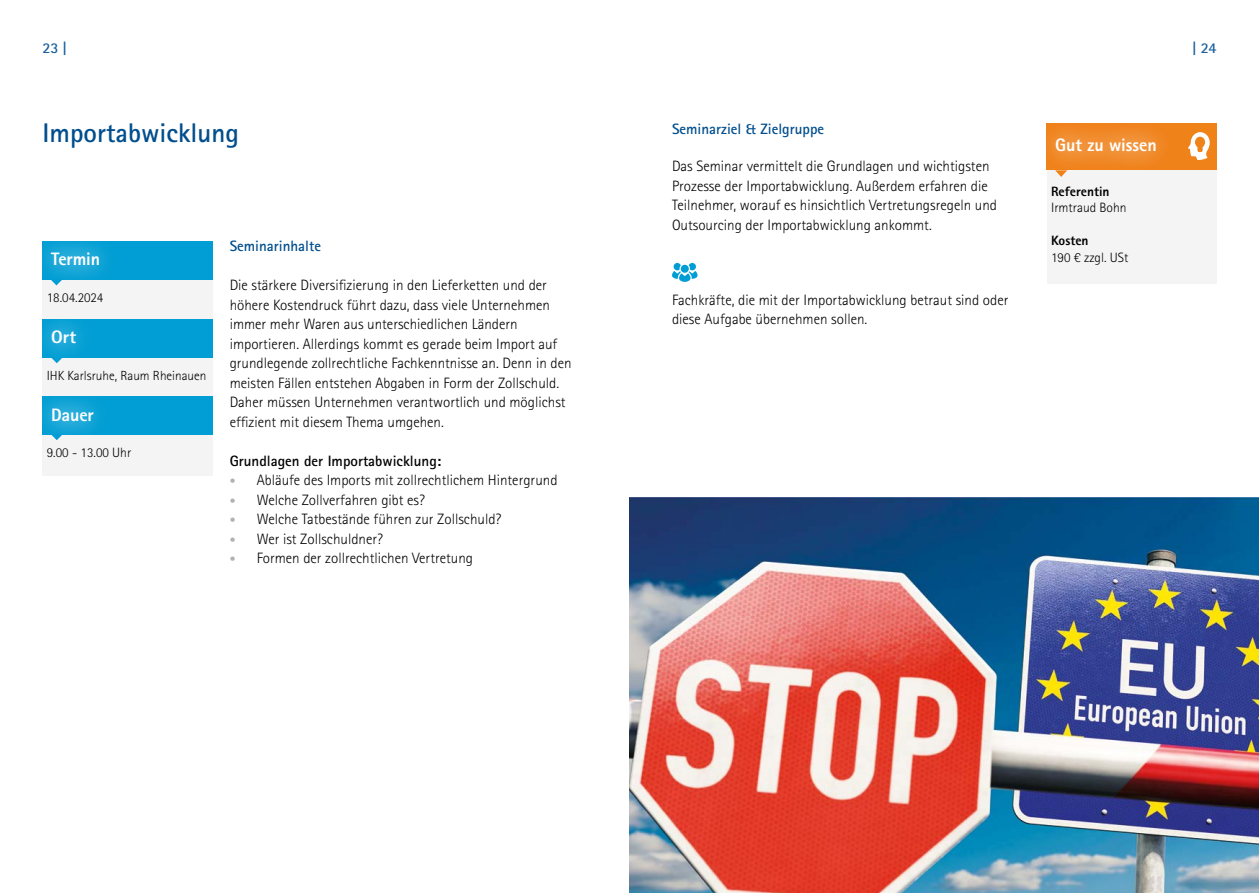
<style>
.page{position:relative;width:1259px;height:893px;background:#fff}
.page>*{position:absolute;margin:0;border:0;box-sizing:border-box;transform-origin:0 0}
.t1{font:700 27px "Rotis Sans Serif Std";color:#004e8d}
.t2{font:800 18px "Rotis Sans Serif Std";letter-spacing:-.005em;color:#fff}
.t3{font:300 15px/19.5px "Rotis Sans Serif Std";color:#000}
.t4{font:700 15px "Rotis Sans Serif Std";color:#004e8d}
.t5{font:700 15px "Rotis Sans Serif Std";color:#000}
.t6{font:700 15px "Rotis Sans Serif Std";color:#1b609c}
.t7{font:300 13.5px "Rotis Sans Serif Std";color:#000}
.t8{font:800 13.5px "Rotis Sans Serif Std";color:#000}
.t9{font:300 13.2px "Rotis Sans Serif Std";color:#000}
.s1{font-size:12px;color:#b3b2b2}
</style>
<div class="page">
<svg style="left:672px;top:263px;width:25px;height:19px"></svg>
<div style="left:681px;top:265px;width:8px;height:8px;background:#009ed4;border-radius:50%"></div>
<div style="left:1047px;top:170px;width:169px;height:113px;background:#f4f4f4"></div>
<div style="left:43px;top:278px;width:170px;height:42px;background:#f4f4f4"></div>
<div style="left:43px;top:355px;width:170px;height:43px;background:#f4f4f4"></div>
<div style="left:43px;top:433px;width:170px;height:42px;background:#f4f4f4"></div>
<img style="left:629px;top:497px;width:630px;height:396px">
<div style="left:1046px;top:123px;width:170px;height:47px;background:#f0821a"></div>
<div style="left:1030px;top:113px;width:151px;height:66px;background:#fff"></div>
<div style="left:1037px;top:120px;width:137px;height:50px;background:#fff;opacity:.75"></div>
<svg style="left:1055px;top:170px;width:12px;height:7px"></svg>
<svg style="left:1188px;top:132px;width:21px;height:28px"></svg>
<div style="left:43px;top:241px;width:170px;height:38px;background:#009ed4"></div>
<div style="left:27px;top:227px;width:98px;height:66px;background:#fff"></div>
<div style="left:35px;top:234px;width:83px;height:50px;background:#fff;opacity:.75"></div>
<svg style="left:50px;top:279px;width:12px;height:6px"></svg>
<div style="left:43px;top:319px;width:170px;height:38px;background:#009ed4"></div>
<div style="left:26px;top:305px;width:75px;height:65px;background:#fff;opacity:.35"></div>
<div style="left:33px;top:312px;width:61px;height:50px;background:#fff;opacity:.75"></div>
<svg style="left:51px;top:357px;width:12px;height:6px"></svg>
<div style="left:43px;top:396px;width:170px;height:38px;background:#009ed4"></div>
<div style="left:25px;top:383px;width:93px;height:66px;background:#fff;opacity:.35"></div>
<div style="left:33px;top:390px;width:78px;height:50px;background:#fff;opacity:.75"></div>
<svg style="left:51px;top:434px;width:12px;height:6px"></svg>
<p class="t6" style="left:43px;top:38px;width:26px">23 |</p>
<p class="t6" style="left:1192px;top:38px;width:25px">| 24</p>
<h1 class="t1" style="left:43px;top:116px;width:198px">Importabwicklung</h1>
<p class="t2" style="left:51px;top:248px;width:51px">Termin</p>
<p class="t7" style="left:47px;top:290px;width:58px">18.04.2024</p>
<p class="t2" style="left:51px;top:326px;width:27px">Ort</p>
<p class="t9" style="left:47px;top:368px;width:161px">IHK Karlsruhe, Raum Rheinauen</p>
<p class="t2" style="left:51px;top:403px;width:44px">Dauer</p>
<p class="t7" style="left:47px;top:445px;width:86px">9.00 - 13.00 Uhr</p>
<p class="t4" style="left:230px;top:237px;width:93px">Seminarinhalte</p>
<p class="t3" style="left:230px;top:276px;width:343px">Die stärkere Diversifizierung in den Lieferketten und der höhere Kostendruck führt dazu, dass viele Unternehmen immer mehr Waren aus unterschiedlichen Ländern importieren. Allerdings kommt es gerade beim Import auf grundlegende zollrechtliche Fachkenntnisse an. Denn in den meisten Fällen entstehen Abgaben in Form der Zollschuld.<br>Daher müssen Unternehmen verantwortlich und möglichst effizient mit diesem Thema umgehen.</p>
<p class="t5" style="left:230px;top:451px;width:213px">Grundlagen der Importabwicklung:</p>
<p class="t3" style="left:230px;top:471px;width:329px"><span class="s1">•</span> Abläufe des Imports mit zollrechtlichem Hintergrund</p>
<p class="t3" style="left:230px;top:490px;width:197px"><span class="s1">•</span> Welche Zollverfahren gibt es?</p>
<p class="t3" style="left:230px;top:510px;width:273px"><span class="s1">•</span> Welche Tatbestände führen zur Zollschuld?</p>
<p class="t3" style="left:230px;top:529px;width:155px"><span class="s1">•</span> Wer ist Zollschuldner?</p>
<p class="t3" style="left:230px;top:549px;width:245px"><span class="s1">•</span> Formen der zollrechtlichen Vertretung</p>
<p class="t4" style="left:672px;top:119px;width:154px">Seminarziel &amp; Zielgruppe</p>
<p class="t3" style="left:672px;top:156px;width:326px">Das Seminar vermittelt die Grundlagen und wichtigsten Prozesse der Importabwicklung. Außerdem erfahren die Teilnehmer, worauf es hinsichtlich Vertretungsregeln und Outsourcing der Importabwicklung ankommt.</p>
<p class="t3" style="left:672px;top:290px;width:338px">Fachkräfte, die mit der Importabwicklung betraut sind oder diese Aufgabe übernehmen sollen.</p>
<p class="t2" style="left:1055px;top:134px;width:103px">Gut zu wissen</p>
<p class="t8" style="left:1051px;top:183px;width:60px">Referentin</p>
<p class="t7" style="left:1051px;top:200px;width:77px">Irmtraud Bohn</p>
<p class="t8" style="left:1051px;top:232px;width:39px">Kosten</p>
<p class="t7" style="left:1051px;top:250px;width:79px">190 € zzgl. USt</p>
</div>
